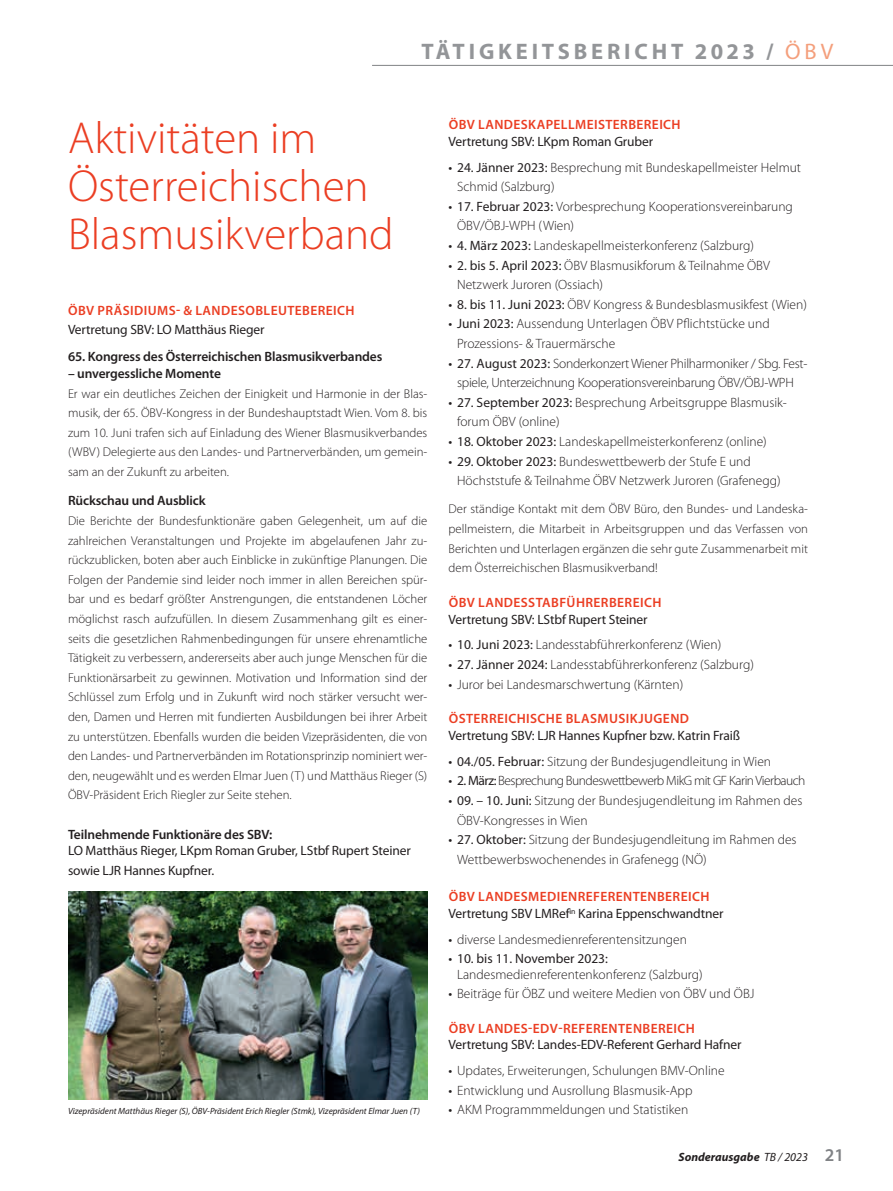
<style>
.page{position:relative;width:893px;height:1191px;background:#fff}
.page>*{position:absolute;margin:0;border:0;box-sizing:border-box;transform-origin:0 0}
.t1{font:300 45px/48px "Myriad Pro";color:#eb3e23}
.t2{font:700 22.5px "Myriad Pro";letter-spacing:.17em;color:#939598}
.t3{font:300 13.5px/19.6px "Myriad Pro";color:#231f20}
.t4{font:13.5px/19.6px "Myriad Pro";letter-spacing:-.01em;color:#231f20}
.t5{font:600 13.5px "Myriad Pro";letter-spacing:.03em;color:#eb3e23}
.t6{font:600 13.5px "Myriad Pro";letter-spacing:-.01em;color:#231f20}
.t7{font:300 13.5px/19.6px "Myriad Pro";letter-spacing:-.02em;color:#231f20;text-align:center}
.t8{font:300 13.5px "Myriad Pro";letter-spacing:-.04em;color:#231f20}
.t9{font:300 12.75px/19.6px "Myriad Pro";color:#231f20;text-align:justify}
.t10{font:italic 700 12px "Myriad Pro";color:#231f20}
.t11{font:italic 9px "Myriad Pro";color:#231f20}
.s1{font-weight:400;color:#f49f7c}
.s2{font-weight:400}
.s3{font-weight:600;color:#eb3e23}
.s4{font-weight:600;font-style:normal;font-size:18px;color:#808285}
</style>
<div class="page">
<hr style="left:372px;top:65px;width:521px;height:1px;background:#808285">
<img style="left:68px;top:892px;width:359px;height:207px">
<h2 class="t2" style="left:421px;top:39px;width:413px">TÄTIGKEITSBERICHT 2023 / <span class="s1">ÖBV</span></h2>
<h1 class="t1" style="left:68px;top:115px;width:327px">Aktivitäten im<br>Österreichischen<br>Blasmusikverband</h1>
<p class="t5" style="left:449px;top:117px;width:233px">ÖBV LANDESKAPELLMEISTERBEREICH</p>
<p class="t4" style="left:449px;top:132px;width:206px">Vertretung SBV: LKpm Roman Gruber</p>
<p class="t3" style="left:457px;top:157px;width:346px;text-indent:-9px"><span class="s2">• 24. Jänner 2023:</span> Besprechung mit Bundeskapellmeister Helmut<br>Schmid (Salzburg)</p>
<p class="t3" style="left:457px;top:197px;width:337px;text-indent:-9px"><span class="s2">• 17. Februar 2023:</span> Vorbesprechung Kooperationsvereinbarung<br>ÖBV/ÖBJ-WPH (Wien)</p>
<p class="t3" style="left:449px;top:236px;width:307px"><span class="s2">• 4. März 2023:</span> Landeskapellmeisterkonferenz (Salzburg)</p>
<p class="t3" style="left:457px;top:255px;width:315px;text-indent:-9px"><span class="s2">• 2. bis 5. April 2023:</span> ÖBV Blasmusikforum &amp; Teilnahme ÖBV<br>Netzwerk Juroren (Ossiach)</p>
<p class="t3" style="left:449px;top:295px;width:360px"><span class="s2">• 8. bis 11. Juni 2023:</span> ÖBV Kongress &amp; Bundesblasmusikfest (Wien)</p>
<p class="t3" style="left:457px;top:314px;width:314px;text-indent:-9px"><span class="s2">• Juni 2023:</span> Aussendung Unterlagen ÖBV Pflichtstücke und<br>Prozessions- &amp; Trauermärsche</p>
<p class="t7" style="left:449px;top:353px;width:360px"><span class="s2">• 27. August 2023:</span> Sonderkonzert Wiener Philharmoniker / Sbg. Fest&shy;spiele, Unterzeichnung Kooperationsvereinbarung ÖBV/ÖBJ-WPH</p>
<p class="t3" style="left:457px;top:393px;width:331px;text-indent:-9px"><span class="s2">• 27. September 2023:</span> Besprechung Arbeitsgruppe Blasmusik&shy;forum ÖBV (online)</p>
<p class="t3" style="left:449px;top:432px;width:320px"><span class="s2">• 18. Oktober 2023:</span> Landeskapellmeisterkonferenz (online)</p>
<p class="t3" style="left:457px;top:451px;width:325px;text-indent:-9px"><span class="s2">• 29. Oktober 2023:</span> Bundeswettbewerb der Stufe E und<br>Höchststufe &amp; Teilnahme ÖBV Netzwerk Juroren (Grafenegg)</p>
<p class="t9" style="left:449px;top:499px;width:361px">Der ständige Kontakt mit dem ÖBV Büro, den Bundes- und Landeska&shy;pellmeistern, die Mitarbeit in Arbeitsgruppen und das Verfassen von Berichten und Unterlagen ergänzen die sehr gute Zusammenarbeit mit dem Österreichischen Blasmusikverband!</p>
<p class="t5" style="left:449px;top:595px;width:214px">ÖBV LANDESSTABFÜHRERBEREICH</p>
<p class="t4" style="left:449px;top:609px;width:201px">Vertretung SBV: LStbf Rupert Steiner</p>
<p class="t3" style="left:449px;top:635px;width:274px"><span class="s2">• 10. Juni 2023:</span> Landesstabführerkonferenz (Wien)</p>
<p class="t3" style="left:449px;top:655px;width:307px"><span class="s2">• 27. Jänner 2024:</span> Landesstabführerkonferenz (Salzburg)</p>
<p class="t3" style="left:449px;top:674px;width:236px"><span class="s2">•</span> Juror bei Landesmarschwertung (Kärnten)</p>
<p class="t5" style="left:449px;top:711px;width:242px">ÖSTERREICHISCHE BLASMUSIKJUGEND</p>
<p class="t4" style="left:449px;top:726px;width:293px">Vertretung SBV: LJR Hannes Kupfner bzw. Katrin Fraiß</p>
<p class="t3" style="left:449px;top:751px;width:324px"><span class="s2">• 04./05. Februar:</span> Sitzung der Bundesjugendleitung in Wien</p>
<p class="t8" style="left:449px;top:773px;width:358px"><span class="s2">• 2. März:</span> Besprechung Bundeswettbewerb MikG mit GF Karin Vierbauch</p>
<p class="t3" style="left:457px;top:790px;width:347px;text-indent:-9px"><span class="s2">• 09. – 10. Juni:</span> Sitzung der Bundesjugendleitung im Rahmen des<br>ÖBV-Kongresses in Wien</p>
<p class="t3" style="left:457px;top:830px;width:341px;text-indent:-9px"><span class="s2">• 27. Oktober:</span> Sitzung der Bundesjugendleitung im Rahmen des<br>Wettbewerbswochenendes in Grafenegg (NÖ)</p>
<p class="t4" style="left:449px;top:889px;width:276px;line-height:16.6px"><span class="s3">ÖBV LANDESMEDIENREFERENTENBEREICH<br></span>Vertretung SBV LMRef<sup>in</sup> Karina Eppenschwandtner</p>
<p class="t3" style="left:449px;top:929px;width:240px"><span class="s2">•</span> diverse Landesmedienreferentensitzungen</p>
<p class="t4" style="left:449px;top:949px;width:161px">• 10. bis 11. November 2023:</p>
<p class="t3" style="left:457px;top:964px;width:247px">Landesmedienreferentenkonferenz (Salzburg)</p>
<p class="t3" style="left:449px;top:984px;width:307px"><span class="s2">•</span> Beiträge für ÖBZ und weitere Medien von ÖBV und ÖBJ</p>
<p class="t5" style="left:449px;top:1020px;width:248px">ÖBV LANDES-EDV-REFERENTENBEREICH</p>
<p class="t4" style="left:449px;top:1035px;width:294px">Vertretung SBV: Landes-EDV-Referent Gerhard Hafner</p>
<p class="t3" style="left:449px;top:1061px;width:278px"><span class="s2">•</span> Updates, Erweiterungen, Schulungen BMV-Online</p>
<p class="t3" style="left:449px;top:1080px;width:245px"><span class="s2">•</span> Entwicklung und Ausrollung Blasmusik-App</p>
<p class="t5" style="left:68px;top:303px;width:288px">ÖBV PRÄSIDIUMS- &amp; LANDESOBLEUTEBEREICH</p>
<p class="t4" style="left:68px;top:320px;width:198px">Vertretung SBV: LO Matthäus Rieger</p>
<p class="t6" style="left:68px;top:349px;width:316px">65. Kongress des Österreichischen Blasmusikverbandes</p>
<p class="t6" style="left:68px;top:366px;width:154px">– unvergessliche Momente</p>
<p class="t9" style="left:68px;top:384px;width:361px">Er war ein deutliches Zeichen der Einigkeit und Harmonie in der Blas&shy;musik, der 65. ÖBV-Kongress in der Bundeshauptstadt Wien. Vom 8. bis zum 10. Juni trafen sich auf Einladung des Wiener Blasmusikverbandes (WBV) Delegierte aus den Landes- und Partnerverbänden, um gemein&shy;sam an der Zukunft zu arbeiten.</p>
<p class="t6" style="left:68px;top:493px;width:139px">Rückschau und Ausblick</p>
<p class="t9" style="left:68px;top:511px;width:361px">Die Berichte der Bundesfunktionäre gaben Gelegenheit, um auf die zahlreichen Veranstaltungen und Projekte im abgelaufenen Jahr zu&shy;rückzublicken, boten aber auch Einblicke in zukünftige Planungen. Die Folgen der Pandemie sind leider noch immer in allen Bereichen spür&shy;bar und es bedarf größter Anstrengungen, die entstandenen Löcher möglichst rasch aufzufüllen. In diesem Zusammenhang gilt es einer&shy;seits die gesetzlichen Rahmenbedingungen für unsere ehrenamtliche Tätigkeit zu verbessern, andererseits aber auch junge Menschen für die Funktionärsarbeit zu gewinnen. Motivation und Information sind der Schlüssel zum Erfolg und in Zukunft wird noch stärker versucht wer&shy;den, Damen und Herren mit fundierten Ausbildungen bei ihrer Arbeit zu unterstützen. Ebenfalls wurden die beiden Vizepräsidenten, die von den Landes- und Partnerverbänden im Rotationsprinzip nominiert wer&shy;den, neugewählt und es werden Elmar Juen (T) und Matthäus Rieger (S)<br>ÖBV-Präsident Erich Riegler zur Seite stehen.</p>
<p class="t6" style="left:68px;top:826px;width:206px">Teilnehmende Funktionäre des SBV:</p>
<p class="t4" style="left:68px;top:841px;width:344px">LO Matthäus Rieger, LKpm Roman Gruber, LStbf Rupert Steiner sowie LJR Hannes Kupfner.</p>
<p class="t11" style="left:68px;top:1106px;width:353px">Vizepräsident Matthäus Rieger (S), ÖBV-Präsident Erich Riegler (Stmk), Vizepräsident Elmar Juen (T)</p>
<p class="t3" style="left:449px;top:1100px;width:241px"><span class="s2">•</span> AKM Programmmeldungen und Statistiken</p>
<p class="t10" style="left:678px;top:1149px;width:167px">Sonderausgabe <span class="s2">TB / 2023</span> <span class="s4">21</span></p>
</div>
